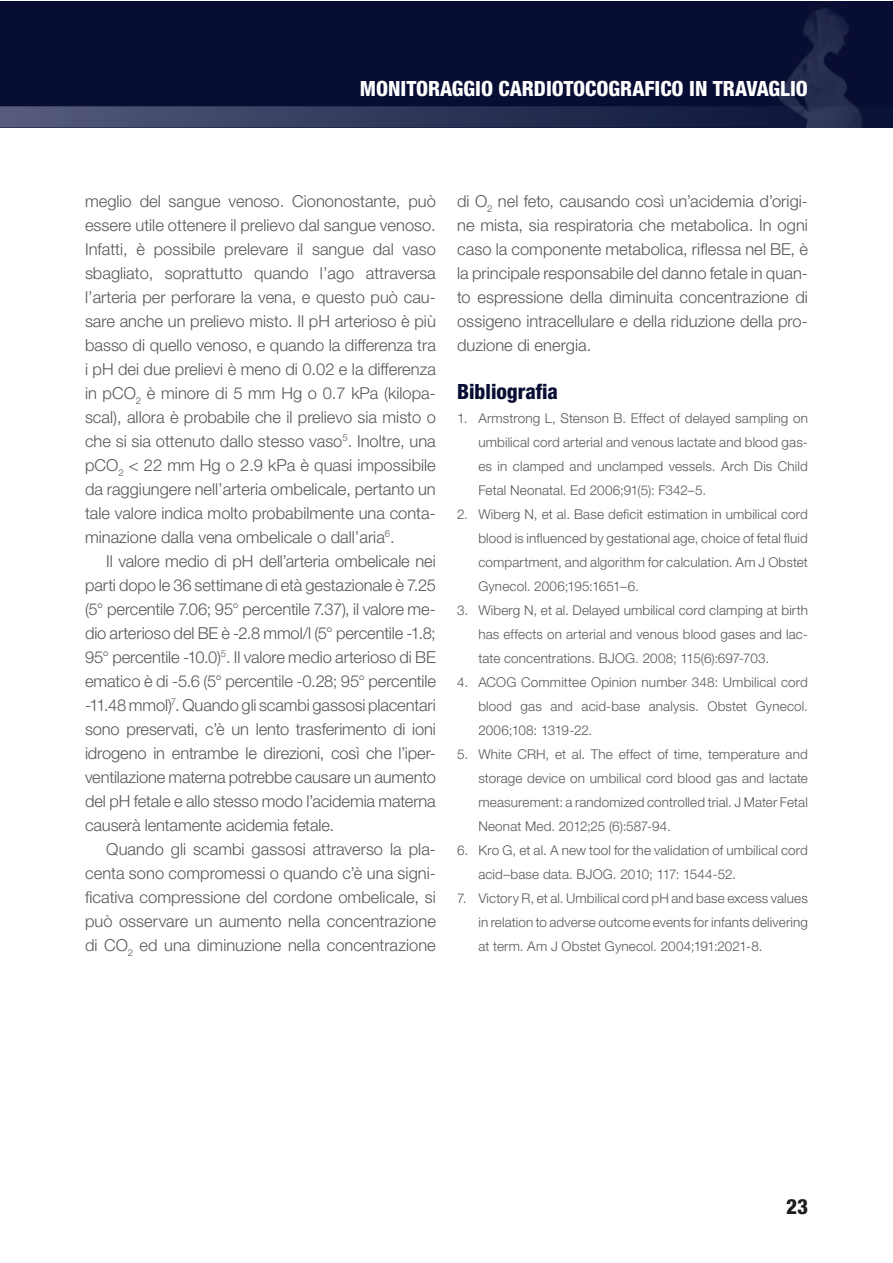
<style>
.page{position:relative;width:893px;height:1263px;background:#fff}
.page>*{position:absolute;margin:0;border:0;box-sizing:border-box;transform-origin:0 0}
.t1{font:800 condensed 21px "Helvetica Neue LT Std";color:#fff}
.t2{font:800 condensed 21px "Helvetica Neue LT Std";color:#080e33}
.t3{font:800 condensed 21px "Helvetica Neue LT Std";color:#1d1d1b}
.t4{font:300 16.5px/24px "Helvetica Neue LT Std";color:#575756;text-align:justify}
.t5{font:300 13.5px/24px "Helvetica Neue LT Std";letter-spacing:.01em;color:#575756;text-align:justify}
</style>
<div class="page">
<div style="left:0;top:1px;width:892px;height:127px;background:#080e33"></div>
<img style="left:778px;top:8px;width:76px;height:98px">
<svg style="left:0;top:106px;width:862px;height:22px;background:#2f3659"></svg>
<p class="t1" style="left:360px;top:75px;width:450px">MONITORAGGIO CARDIOTOCOGRAFICO IN TRAVAGLIO</p>
<p class="t4" style="left:85px;top:189px;width:352px">meglio del sangue venoso. Ciononostante, può essere utile ottenere il prelievo dal sangue venoso.<br>Infatti, è possibile prelevare il sangue dal vaso sbagliato, soprattutto quando l’ago attraversa l’arteria per perforare la vena, e questo può cau&shy;sare anche un prelievo misto. Il pH arterioso è più basso di quello venoso, e quando la differenza tra i pH dei due prelievi è meno di 0.02 e la differenza in pCO<sub>2</sub> è minore di 5 mm Hg o 0.7 kPa (kilopa&shy;scal), allora è probabile che il prelievo sia misto o che si sia ottenuto dallo stesso vaso<sup>5</sup>. Inoltre, una pCO<sub>2</sub> &lt; 22 mm Hg o 2.9 kPa è quasi impossibile da raggiungere nell’arteria ombelicale, pertanto un tale valore indica molto probabilmente una conta&shy;minazione dalla vena ombelicale o dall’aria<sup>6</sup>.</p>
<p class="t4" style="left:85px;top:549px;width:352px;text-indent:21px">Il valore medio di pH dell’arteria ombelicale nei parti dopo le 36 settimane di età gestazionale è 7.25 (5° percentile 7.06; 95° percentile 7.37), il valore me&shy;dio arterioso del BE è -2.8 mmol/l (5° percentile -1.8; 95° percentile -10.0)<sup>5</sup>. Il valore medio arterioso di BE ematico è di -5.6 (5° percentile -0.28; 95° percentile -11.48 mmol)<sup>7</sup>. Quando gli scambi gassosi placentari sono preservati, c’è un lento trasferimento di ioni idrogeno in entrambe le direzioni, così che l’iper&shy;ventilazione materna potrebbe causare un aumento del pH fetale e allo stesso modo l’acidemia materna causerà lentamente acidemia fetale.</p>
<p class="t4" style="left:85px;top:837px;width:352px;text-indent:21px">Quando gli scambi gassosi attraverso la pla&shy;centa sono compromessi o quando c’è una signi&shy;ficativa compressione del cordone ombelicale, si può osservare un aumento nella concentrazione di CO<sub>2</sub> ed una diminuzione nella concentrazione</p>
<p class="t4" style="left:457px;top:189px;width:352px">di O<sub>2</sub> nel feto, causando così un’acidemia d’origi&shy;ne mista, sia respiratoria che metabolica. In ogni caso la componente metabolica, riflessa nel BE, è la principale responsabile del danno fetale in quan&shy;to espressione della diminuita concentrazione di ossigeno intracellulare e della riduzione della pro&shy;duzione di energia.</p>
<p class="t2" style="left:457px;top:378px;width:102px">Bibliografia</p>
<p class="t5" style="left:478px;top:406px;width:331px;text-indent:-21px">1. Armstrong L, Stenson B. Effect of delayed sampling on umbilical cord arterial and venous lactate and blood gas&shy;es in clamped and unclamped vessels. Arch Dis Child Fetal Neonatal. Ed 2006;91(5): F342–5.</p>
<p class="t5" style="left:478px;top:502px;width:331px;text-indent:-21px">2. Wiberg N, et al. Base deficit estimation in umbilical cord blood is influenced by gestational age, choice of fetal fluid compartment, and algorithm for calculation. Am J Obstet Gynecol. 2006;195:1651–6.</p>
<p class="t5" style="left:478px;top:598px;width:331px;text-indent:-21px">3. Wiberg N, et al. Delayed umbilical cord clamping at birth has effects on arterial and venous blood gases and lac&shy;tate concentrations. BJOG. 2008; 115(6):697-703.</p>
<p class="t5" style="left:478px;top:670px;width:331px;text-indent:-21px">4. ACOG Committee Opinion number 348: Umbilical cord blood gas and acid-base analysis. Obstet Gynecol.<br>2006;108: 1319-22.</p>
<p class="t5" style="left:478px;top:742px;width:331px;text-indent:-21px">5. White CRH, et al. The effect of time, temperature and storage device on umbilical cord blood gas and lactate measurement: a randomized controlled trial. J Mater Fetal Neonat Med. 2012;25 (6):587-94.</p>
<p class="t5" style="left:478px;top:838px;width:331px;text-indent:-21px">6. Kro G, et al. A new tool for the validation of umbilical cord acid–base data. BJOG. 2010; 117: 1544-52.</p>
<p class="t5" style="left:478px;top:886px;width:331px;text-indent:-21px">7. Victory R, et al. Umbilical cord pH and base excess values in relation to adverse outcome events for infants delivering at term. Am J Obstet Gynecol. 2004;191:2021-8.</p>
<p class="t3" style="left:786px;top:1194px;width:23px">23</p>
</div>
